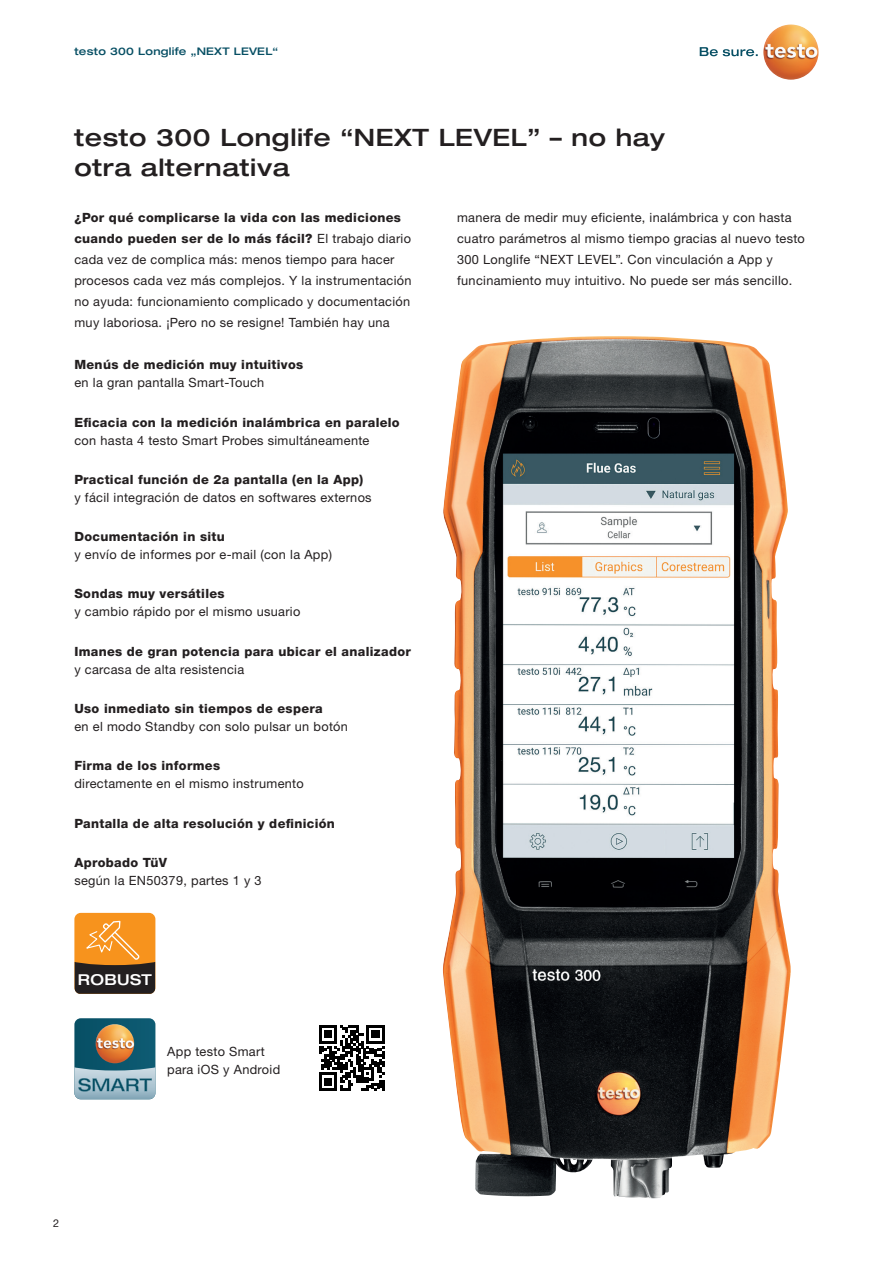
<style>
.page{position:relative;width:893px;height:1263px;background:#fff}
.page>*{position:absolute;margin:0;border:0;box-sizing:border-box;transform-origin:0 0}
.Headline{font:500 expanded 24px/30px "Helvetica Neue LTW1 G";letter-spacing:.025em;color:#231f20}
.t1{font:500 expanded 15px "Helvetica Neue LTW1 G";letter-spacing:.025em;color:#fff}
.Copy_8_5_pt{font:12.75px/21px "Helvetica Neue LTW1 G";letter-spacing:.025em;color:#231f20}
.Copy_8_5_pt-2{font:800 12.75px/18px "Helvetica Neue LTW1 G";letter-spacing:.025em;color:#231f20}
.t2{font:10.8px "Helvetica Neue LTW1 G";color:#231f20}
.DS_Rubrik{font:500 expanded 10.5px "Helvetica Neue LTW1 G";letter-spacing:.025em;color:#074f64}
.s1{font-weight:800}
.s2{font-weight:400}
</style>
<div class="page">
<svg style="left:700px;top:47px;width:58px;height:9px"></svg>
<img style="left:763px;top:24px;width:56px;height:56px;border-radius:28px">
<svg style="left:74px;top:913px;width:81px;height:81px;background:#aa6e29"></svg>
<img style="left:443px;top:336px;width:348px;height:863px">
<svg style="left:319px;top:1025px;width:66px;height:66px"></svg>
<svg style="left:74px;top:1018px;width:81px;height:81px;background:#648488"></svg>
<p class="DS_Rubrik" style="left:74px;top:44px;width:205px">testo 300 Longlife „NEXT LEVEL“</p>
<p class="Headline" style="left:74px;top:121px;width:592px">testo 300 Longlife “NEXT LEVEL” – no hay otra alternativa</p>
<p class="Copy_8_5_pt" style="left:74px;top:207px;width:339px"><span class="s1">¿Por qué complicarse la vida con las mediciones cuando pueden ser de lo más fácil?</span> El trabajo diario cada vez de complica más: menos tiempo para hacer procesos cada vez más complejos. Y la instrumentación no ayuda: funcionamiento complicado y documentación muy laboriosa. ¡Pero no se resigne! También hay una</p>
<p class="Copy_8_5_pt" style="left:457px;top:207px;width:349px">manera de medir muy eficiente, inalámbrica y con hasta cuatro parámetros al mismo tiempo gracias al nuevo testo 300 Longlife “NEXT LEVEL”. Con vinculación a App y funcinamiento muy intuitivo. No puede ser más sencillo.</p>
<p class="Copy_8_5_pt-2" style="left:74px;top:356px;width:230px">Menús de medición muy intuitivos <span class="s2">en la gran pantalla Smart-Touch</span></p>
<p class="Copy_8_5_pt-2" style="left:74px;top:413px;width:327px">Eficacia con la medición inalámbrica en paralelo <span class="s2">con hasta 4 testo Smart Probes simultáneamente</span></p>
<p class="Copy_8_5_pt" style="left:74px;top:470px;width:299px;line-height:18px"><span class="s1">Practical función de 2a pantalla (en la App) </span>y fácil integración de datos en softwares externos</p>
<p class="Copy_8_5_pt" style="left:74px;top:528px;width:259px;line-height:18px"><span class="s1">Documentación in situ<br></span>y envío de informes por e-mail (con la App)</p>
<p class="Copy_8_5_pt" style="left:74px;top:585px;width:228px;line-height:18px"><span class="s1">Sondas muy versátiles<br></span>y cambio rápido por el mismo usuario</p>
<p class="Copy_8_5_pt-2" style="left:74px;top:642px;width:338px">Imanes de gran potencia para ubicar el analizador <span class="s2">y carcasa de alta resistencia</span></p>
<p class="Copy_8_5_pt" style="left:74px;top:699px;width:275px;line-height:18px"><span class="s1">Uso inmediato sin tiempos de espera<br></span>en el modo Standby con solo pulsar un botón</p>
<p class="Copy_8_5_pt" style="left:74px;top:757px;width:231px;line-height:18px"><span class="s1">Firma de los informes<br></span>directamente en el mismo instrumento</p>
<p class="Copy_8_5_pt-2" style="left:74px;top:814px;width:262px">Pantalla de alta resolución y definición</p>
<p class="Copy_8_5_pt" style="left:74px;top:853px;width:189px;line-height:18px"><span class="s1">Aprobado TüV<br></span>según la EN50379, partes 1 y 3</p>
<p class="t1" style="left:78px;top:970px;width:76px">ROBUST</p>
<p class="Copy_8_5_pt" style="left:167px;top:1042px;width:115px;line-height:18px">App testo Smart para iOS y Android</p>
<p class="t2" style="left:53px;top:1217px;width:8px">2</p>
</div>
